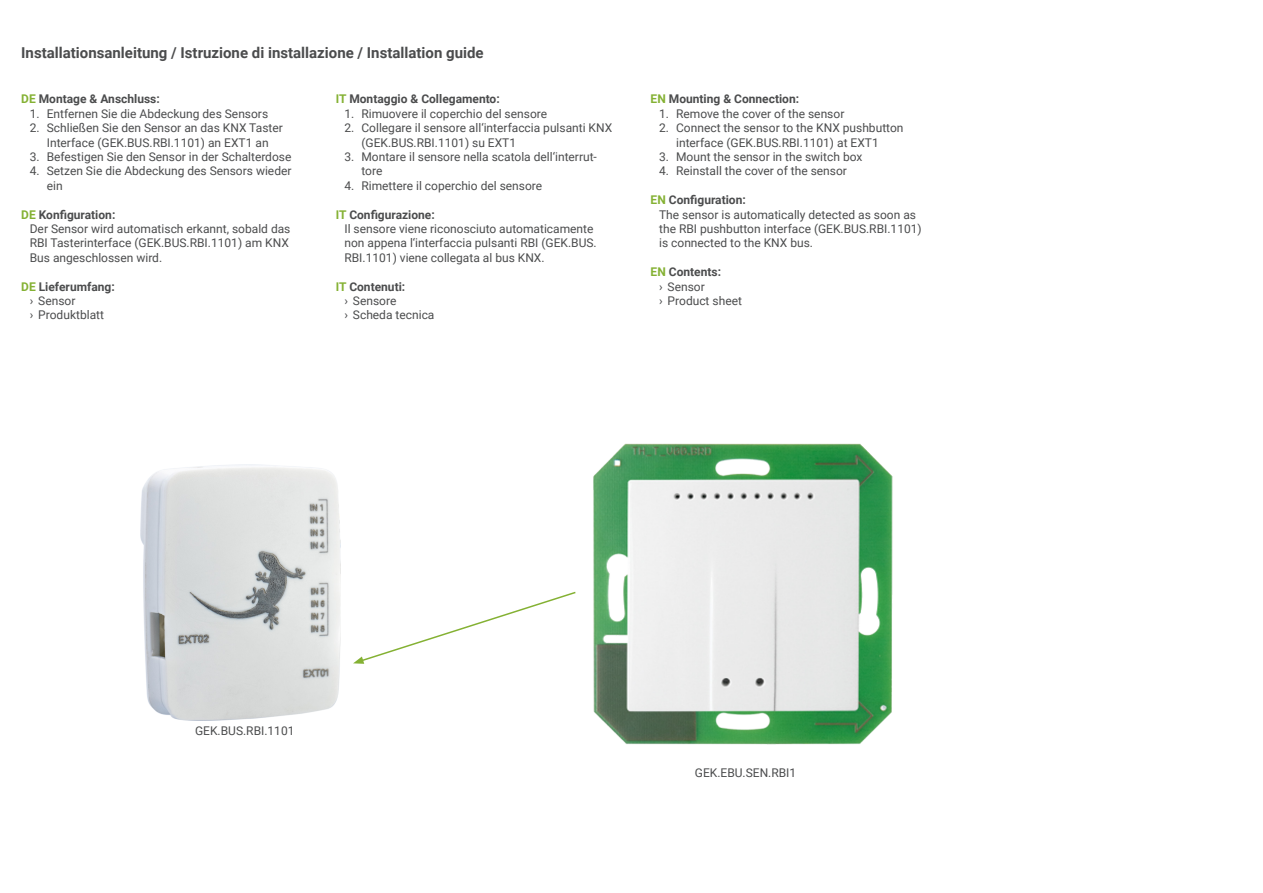
<style>
.page{position:relative;width:1263px;height:893px;background:#fff}
.page>*{position:absolute;margin:0;border:0;box-sizing:border-box;transform-origin:0 0}
.ROBOTO_10_BOLD_ÜBERSCHRIFTEN{font:700 15px "Roboto";color:#4b4c4d}
.ROBOTO_7_5_regular_FLIESSTEXT{font:12px/14.4px "Roboto";color:#4b4c4d}
.ROBOTO_7_5_regular_FLIESSTEXT-2{font:700 12px "Roboto";color:#4b4c4d}
.s1{color:#84b133}
</style>
<div class="page">
<img style="left:141px;top:464px;width:199px;height:257px">
<img style="left:593px;top:443px;width:300px;height:302px">
<svg style="left:353px;top:591px;width:223px;height:73px"></svg>
<p class="ROBOTO_10_BOLD_ÜBERSCHRIFTEN" style="left:21px;top:42px;width:464px">Installationsanleitung / Istruzione di installazione / Installation guide</p>
<p class="ROBOTO_7_5_regular_FLIESSTEXT-2" style="left:21px;top:91px;width:140px"><span class="s1">DE</span> Montage &amp; Anschluss:</p>
<p class="ROBOTO_7_5_regular_FLIESSTEXT" style="left:30px;top:106px;width:240px">1. Entfernen Sie die Abdeckung des Sensors</p>
<p class="ROBOTO_7_5_regular_FLIESSTEXT" style="left:30px;top:120px;width:255px;text-align:center">2. Schließen Sie den Sensor an das KNX Taster<br>Interface (GEK.BUS.RBI.1101) an EXT1 an</p>
<p class="ROBOTO_7_5_regular_FLIESSTEXT" style="left:30px;top:149px;width:263px">3. Befestigen Sie den Sensor in der Schalterdose</p>
<p class="ROBOTO_7_5_regular_FLIESSTEXT" style="left:47px;top:163px;width:246px;text-indent:-17px">4. Setzen Sie die Abdeckung des Sensors wieder ein</p>
<p class="ROBOTO_7_5_regular_FLIESSTEXT-2" style="left:21px;top:206px;width:96px"><span class="s1">DE</span> Konfiguration:</p>
<p class="ROBOTO_7_5_regular_FLIESSTEXT" style="left:30px;top:221px;width:262px">Der Sensor wird automatisch erkannt, sobald das<br>RBI Tasterinterface (GEK.BUS.RBI.1101) am KNX<br>Bus angeschlossen wird.</p>
<p class="ROBOTO_7_5_regular_FLIESSTEXT-2" style="left:21px;top:278px;width:95px"><span class="s1">DE</span> Lieferumfang:</p>
<p class="ROBOTO_7_5_regular_FLIESSTEXT" style="left:30px;top:293px;width:47px">› Sensor</p>
<p class="ROBOTO_7_5_regular_FLIESSTEXT" style="left:30px;top:307px;width:76px">› Produktblatt</p>
<p class="ROBOTO_7_5_regular_FLIESSTEXT-2" style="left:336px;top:91px;width:165px"><span class="s1">IT</span> Montaggio &amp; Collegamento:</p>
<p class="ROBOTO_7_5_regular_FLIESSTEXT" style="left:344px;top:106px;width:204px">1. Rimuovere il coperchio del sensore</p>
<p class="ROBOTO_7_5_regular_FLIESSTEXT" style="left:361px;top:120px;width:252px;text-indent:-17px">2. Collegare il sensore all‘interfaccia pulsanti KNX (GEK.BUS.RBI.1101) su EXT1</p>
<p class="ROBOTO_7_5_regular_FLIESSTEXT" style="left:361px;top:149px;width:237px;text-indent:-17px">3. Montare il sensore nella scatola dell‘interrut&shy;tore</p>
<p class="ROBOTO_7_5_regular_FLIESSTEXT" style="left:344px;top:178px;width:199px">4. Rimettere il coperchio del sensore</p>
<p class="ROBOTO_7_5_regular_FLIESSTEXT-2" style="left:336px;top:206px;width:100px"><span class="s1">IT</span> Configurazione:</p>
<p class="ROBOTO_7_5_regular_FLIESSTEXT" style="left:344px;top:221px;width:254px">Il sensore viene riconosciuto automaticamente non appena l‘interfaccia pulsanti RBI (GEK.BUS.<br>RBI.1101) viene collegata al bus KNX.</p>
<p class="ROBOTO_7_5_regular_FLIESSTEXT-2" style="left:336px;top:278px;width:71px"><span class="s1">IT</span> Contenuti:</p>
<p class="ROBOTO_7_5_regular_FLIESSTEXT" style="left:344px;top:293px;width:53px">› Sensore</p>
<p class="ROBOTO_7_5_regular_FLIESSTEXT" style="left:344px;top:307px;width:92px">› Scheda tecnica</p>
<p class="ROBOTO_7_5_regular_FLIESSTEXT-2" style="left:651px;top:91px;width:150px"><span class="s1">EN</span> Mounting &amp; Connection:</p>
<p class="ROBOTO_7_5_regular_FLIESSTEXT" style="left:659px;top:106px;width:187px">1. Remove the cover of the sensor</p>
<p class="ROBOTO_7_5_regular_FLIESSTEXT" style="left:676px;top:120px;width:229px;text-indent:-17px">2. Connect the sensor to the KNX pushbutton interface (GEK.BUS.RBI.1101) at EXT1</p>
<p class="ROBOTO_7_5_regular_FLIESSTEXT" style="left:659px;top:149px;width:205px">3. Mount the sensor in the switch box</p>
<p class="ROBOTO_7_5_regular_FLIESSTEXT" style="left:659px;top:163px;width:189px">4. Reinstall the cover of the sensor</p>
<p class="ROBOTO_7_5_regular_FLIESSTEXT-2" style="left:651px;top:191px;width:97px"><span class="s1">EN</span> Configuration:</p>
<p class="ROBOTO_7_5_regular_FLIESSTEXT" style="left:659px;top:207px;width:264px">The sensor is automatically detected as soon as the RBI pushbutton interface (GEK.BUS.RBI.1101) is connected to the KNX bus.</p>
<p class="ROBOTO_7_5_regular_FLIESSTEXT-2" style="left:651px;top:263px;width:72px"><span class="s1">EN</span> Contents:</p>
<p class="ROBOTO_7_5_regular_FLIESSTEXT" style="left:659px;top:279px;width:47px">› Sensor</p>
<p class="ROBOTO_7_5_regular_FLIESSTEXT" style="left:659px;top:293px;width:84px">› Product sheet</p>
<p class="ROBOTO_7_5_regular_FLIESSTEXT" style="left:195px;top:723px;width:101px">GEK.BUS.RBI.1101</p>
<p class="ROBOTO_7_5_regular_FLIESSTEXT" style="left:695px;top:765px;width:103px">GEK.EBU.SEN.RBI1</p>
</div>
